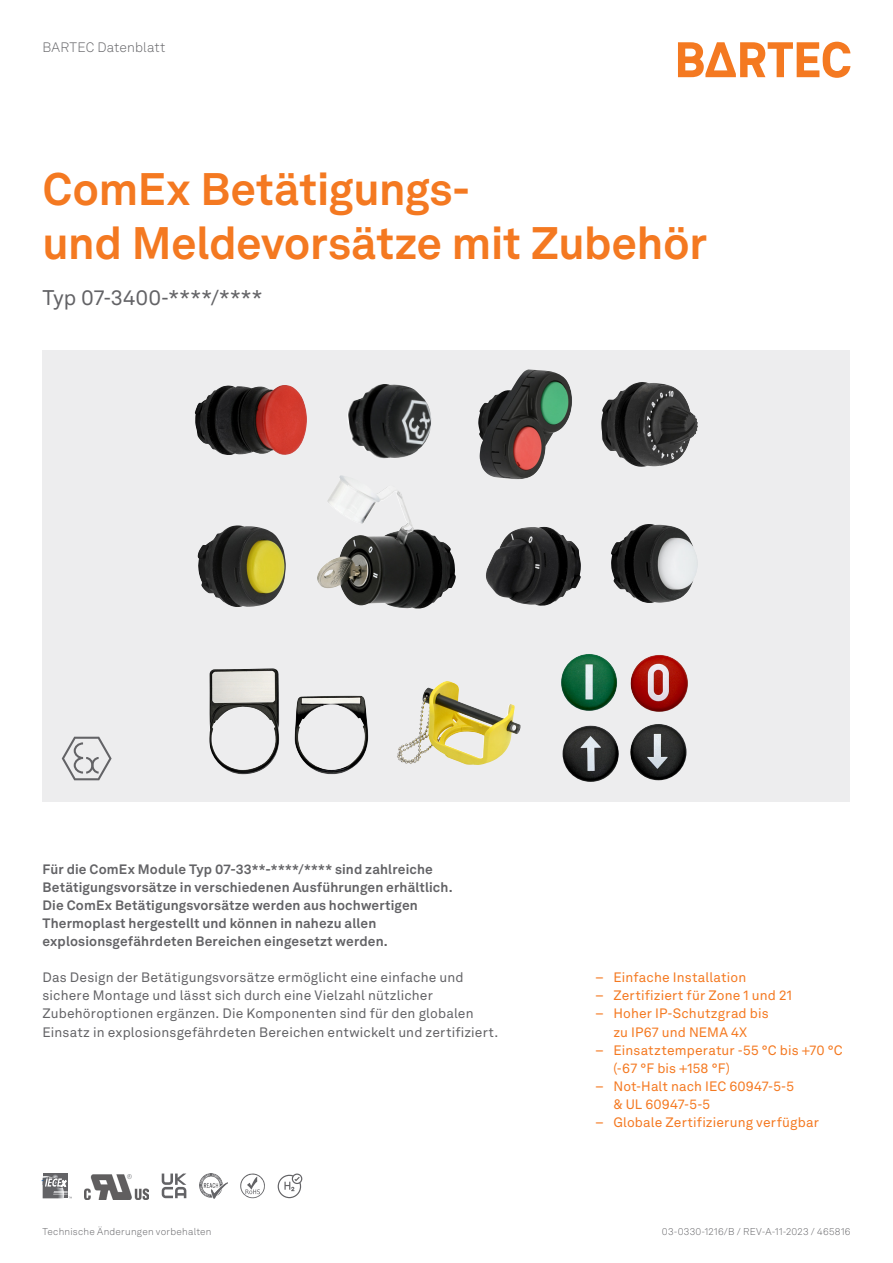
<style>
.page{position:relative;width:893px;height:1263px;background:#fff}
.page>*{position:absolute;margin:0;border:0;box-sizing:border-box;transform-origin:0 0}
._01_Productname_30{font:700 45px/54.2px "Akkurat LL";letter-spacing:-.01em;color:#f47921}
._02_Subheadline_14{font:21px "Akkurat LL";color:#636366}
._03_Intro_Headline_9{font:700 13.5px/18px "Akkurat LL";letter-spacing:.01em;color:#636366}
._03_Copy_9{font:13.5px/18px "Akkurat LL";letter-spacing:.01em;color:#636366}
.t1{font:13.5px/18px "Akkurat LL";letter-spacing:.01em;color:#f47921}
.t2{font:300 13.5px "Akkurat LL";letter-spacing:.01em;color:#636366}
.t3{font:300 9.75px "Akkurat LL";letter-spacing:.025em;color:#636366}
.s1{font-family:"Akkurat Pro"}
</style>
<div class="page">
<div style="left:43px;top:350px;width:807px;height:451px;background:#ededee"></div>
<svg style="left:62px;top:737px;width:50px;height:43px"></svg>
<div style="left:43px;top:1173px;width:25px;height:25px;background:#636366"></div>
<svg style="left:43px;top:1174px;width:29px;height:24px"></svg>
<svg style="left:240px;top:1173px;width:25px;height:25px"></svg>
<svg style="left:278px;top:1173px;width:24px;height:25px"></svg>
<img style="left:199px;top:1173px;width:28px;height:25px">
<svg style="left:162px;top:1173px;width:24px;height:25px"></svg>
<img style="left:85px;top:1174px;width:64px;height:25px">
<img style="left:195px;top:385px;width:112px;height:70px">
<img style="left:486px;top:527px;width:95px;height:79px">
<img style="left:198px;top:525px;width:88px;height:82px">
<img style="left:317px;top:475px;width:139px;height:134px">
<img style="left:478px;top:369px;width:94px;height:110px">
<img style="left:347px;top:384px;width:84px;height:74px">
<img style="left:601px;top:382px;width:97px;height:85px">
<img style="left:209px;top:668px;width:70px;height:106px">
<img style="left:294px;top:696px;width:74px;height:79px">
<img style="left:397px;top:681px;width:50px;height:83px">
<img style="left:611px;top:524px;width:87px;height:79px">
<img style="left:561px;top:654px;width:127px;height:58px">
<img style="left:563px;top:724px;width:123px;height:58px">
<svg style="left:678px;top:42px;width:172px;height:36px"></svg>
<p class="t2" style="left:43px;top:38px;width:124px">BARTEC Datenblatt</p>
<p class="_01_Productname_30" style="left:43px;top:159px;width:666px">ComEx Betätigungs-<br>und Meldevorsätze mit Zubehör</p>
<p class="_02_Subheadline_14" style="left:43px;top:282px;width:221px">Typ 07-3400-****/****</p>
<p class="_03_Intro_Headline_9" style="left:43px;top:859px;width:412px">Für die ComEx Module Typ 07-33**-****/**** sind zahlreiche Betätigungsvorsätze in verschiedenen Ausführungen erhältlich.<br>Die ComEx Betätigungsvorsätze werden aus hochwertigen Thermoplast hergestellt und können in nahezu allen explosionsgefährdeten Bereichen eingesetzt werden.</p>
<p class="_03_Copy_9" style="left:43px;top:968px;width:457px">Das Design der Betätigungsvorsätze ermöglicht eine einfache und sichere Montage und lässt sich durch eine Vielzahl nützlicher Zubehöroptionen ergänzen. Die Komponenten sind für den globalen Einsatz in explosionsgefährdeten Bereichen entwickelt und zertifiziert.</p>
<p class="t1" style="left:595px;top:968px;width:153px"><span class="s1">–</span> Einfache Installation</p>
<p class="t1" style="left:595px;top:986px;width:198px"><span class="s1">–</span> Zertifiziert für Zone 1 und 21</p>
<p class="t1" style="left:595px;top:1004px;width:175px;text-align:center"><span class="s1">–</span> Hoher IP-Schutzgrad bis zu IP67 und NEMA 4X</p>
<p class="t1" style="left:613px;top:1040px;width:231px;text-indent:-18px"><span class="s1">–</span> Einsatztemperatur -55 °C bis +70 °C (-67 °F bis +158 °F)</p>
<p class="t1" style="left:613px;top:1076px;width:182px;text-indent:-18px"><span class="s1">–</span> Not-Halt nach IEC 60947-5-5 &amp; UL 60947-5-5</p>
<p class="t1" style="left:595px;top:1112px;width:225px"><span class="s1">–</span> Globale Zertifizierung verfügbar</p>
<p class="t3" style="left:43px;top:1225px;width:171px">Technische Änderungen vorbehalten</p>
<p class="t3" style="left:662px;top:1225px;width:190px">03-0330-1216/B / REV-A-11-2023 / 465816</p>
</div>
